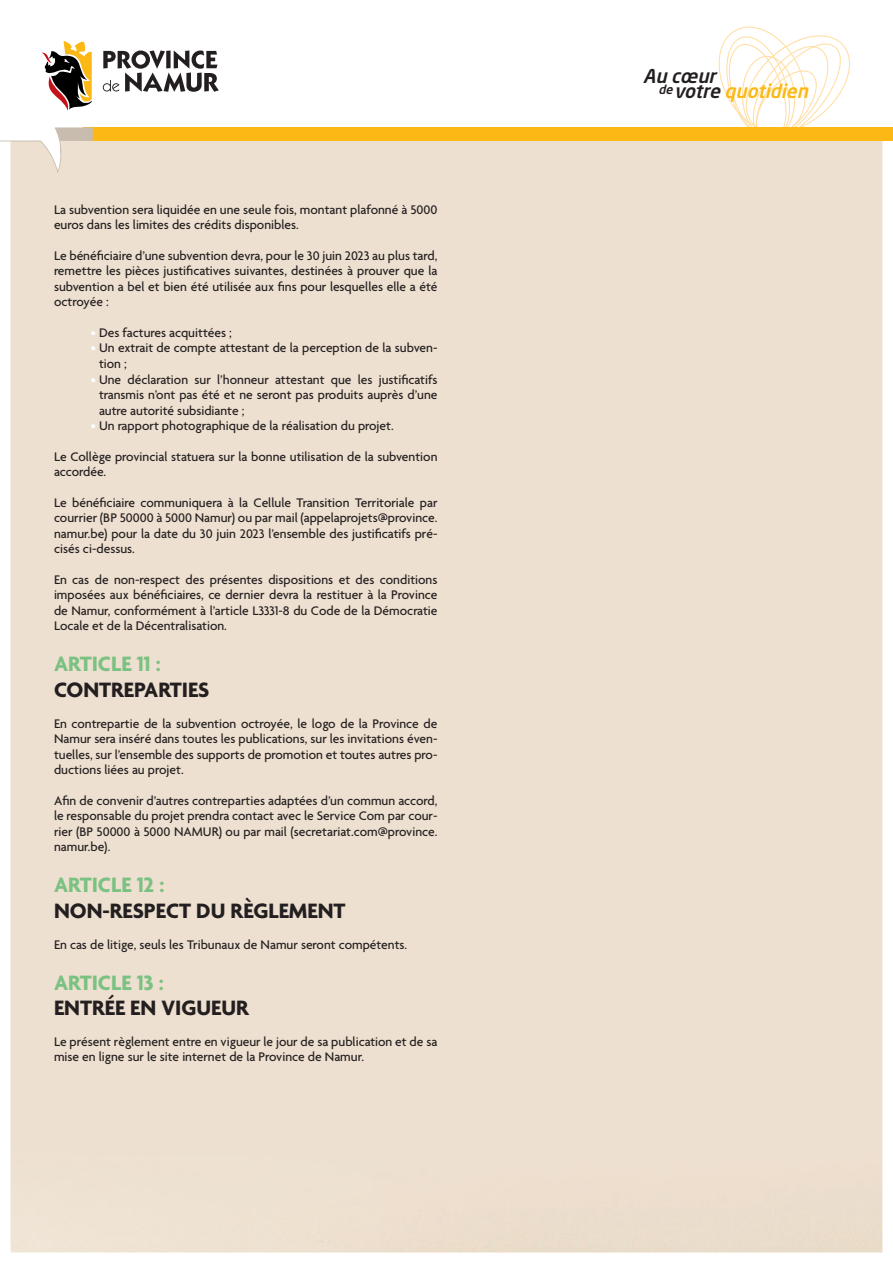
<style>
.page{position:relative;width:893px;height:1263px;background:#fff}
.page>*{position:absolute;margin:0;border:0;box-sizing:border-box;transform-origin:0 0}
.t1{font:700 22.5px "Agenda";color:#231f20}
.t2{font:700 22.5px "Agenda";color:#7bc182}
.t3{font:italic 500 18.9px/15.3px "Neo Sans Std";color:#231f20}
.t4{font:500 13.5px/15.5px "Agenda";color:#231f20;text-align:justify}
.s1{color:#fff}
.s2{color:#fcb814}
</style>
<div class="page">
<div style="left:10px;top:172px;width:873px;height:1081px;background:#eee0d0"></div>
<svg style="left:93px;top:86px;width:790px;height:86px"></svg>
<svg style="left:712px;top:26px;width:146px;height:119px"></svg>
<div style="left:84px;top:127px;width:809px;height:14px;background:#fcb814"></div>
<svg style="left:0;top:127px;width:93px;height:46px"></svg>
<svg style="left:103px;top:50px;width:116px;height:42px"></svg>
<svg style="left:42px;top:41px;width:50px;height:70px"></svg>
<p class="t4" style="left:54px;top:203px;width:385px">La subvention sera liquidée en une seule fois, montant plafonné à 5000 euros dans les limites des crédits disponibles.</p>
<p class="t4" style="left:54px;top:249px;width:385px">Le bénéficiaire d’une subvention devra, pour le 30 juin 2023 au plus tard, remettre les pièces justificatives suivantes, destinées à prouver que la subvention a bel et bien été utilisée aux fins pour lesquelles elle a été octroyée :</p>
<p class="t4" style="left:91px;top:326px;width:143px"><span class="s1">•</span> Des factures acquittées ;</p>
<p class="t4" style="left:99px;top:341px;width:340px;text-indent:-8px"><span class="s1">•</span> Un extrait de compte attestant de la perception de la subven&shy;tion ;</p>
<p class="t4" style="left:99px;top:372px;width:340px;text-indent:-8px"><span class="s1">•</span> Une déclaration sur l’honneur attestant que les justificatifs transmis n’ont pas été et ne seront pas produits auprès d’une autre autorité subsidiante ;</p>
<p class="t4" style="left:91px;top:419px;width:305px"><span class="s1">•</span> Un rapport photographique de la réalisation du projet.</p>
<p class="t4" style="left:54px;top:449px;width:385px">Le Collège provincial statuera sur la bonne utilisation de la subvention accordée.</p>
<p class="t4" style="left:54px;top:495px;width:385px">Le bénéficiaire communiquera à la Cellule Transition Territoriale par courrier (BP 50000 à 5000 Namur) ou par mail (appelaprojets@province. namur.be) pour la date du 30 juin 2023 l’ensemble des justificatifs pré&shy;cisés ci-dessus.</p>
<p class="t4" style="left:54px;top:573px;width:385px">En cas de non-respect des présentes dispositions et des conditions imposées aux bénéficiaires, ce dernier devra la restituer à la Province de Namur, conformément à l’article L3331-8 du Code de la Démocratie Locale et de la Décentralisation.</p>
<h1 class="t2" style="left:54px;top:652px;width:108px">ARTICLE 11 :</h1>
<h1 class="t1" style="left:54px;top:678px;width:157px">CONTREPARTIES</h1>
<p class="t4" style="left:54px;top:716px;width:385px">En contrepartie de la subvention octroyée, le logo de la Province de Namur sera inséré dans toutes les publications, sur les invitations éven&shy;tuelles, sur l’ensemble des supports de promotion et toutes autres pro&shy;ductions liées au projet.</p>
<p class="t4" style="left:54px;top:793px;width:385px">Afin de convenir d’autres contreparties adaptées d’un commun accord, le responsable du projet prendra contact avec le Service Com par cour&shy;rier (BP 50000 à 5000 NAMUR) ou par mail (secretariat.com@province. namur.be).</p>
<h1 class="t2" style="left:54px;top:873px;width:112px">ARTICLE 12 :</h1>
<h1 class="t1" style="left:54px;top:899px;width:293px">NON-RESPECT DU RÈGLEMENT</h1>
<p class="t4" style="left:54px;top:937px;width:355px">En cas de litige, seuls les Tribunaux de Namur seront compétents.</p>
<h1 class="t2" style="left:54px;top:970px;width:111px">ARTICLE 13 :</h1>
<h1 class="t1" style="left:54px;top:996px;width:196px">ENTRÉE EN VIGUEUR</h1>
<p class="t4" style="left:54px;top:1035px;width:385px">Le présent règlement entre en vigueur le jour de sa publication et de sa mise en ligne sur le site internet de la Province de Namur.</p>
<h2 class="t3" style="left:658px;top:68px;width:156px;text-indent:-15px">Au cœur<br><sup>de</sup> votre <span class="s2">quotidien</span></h2>
</div>
